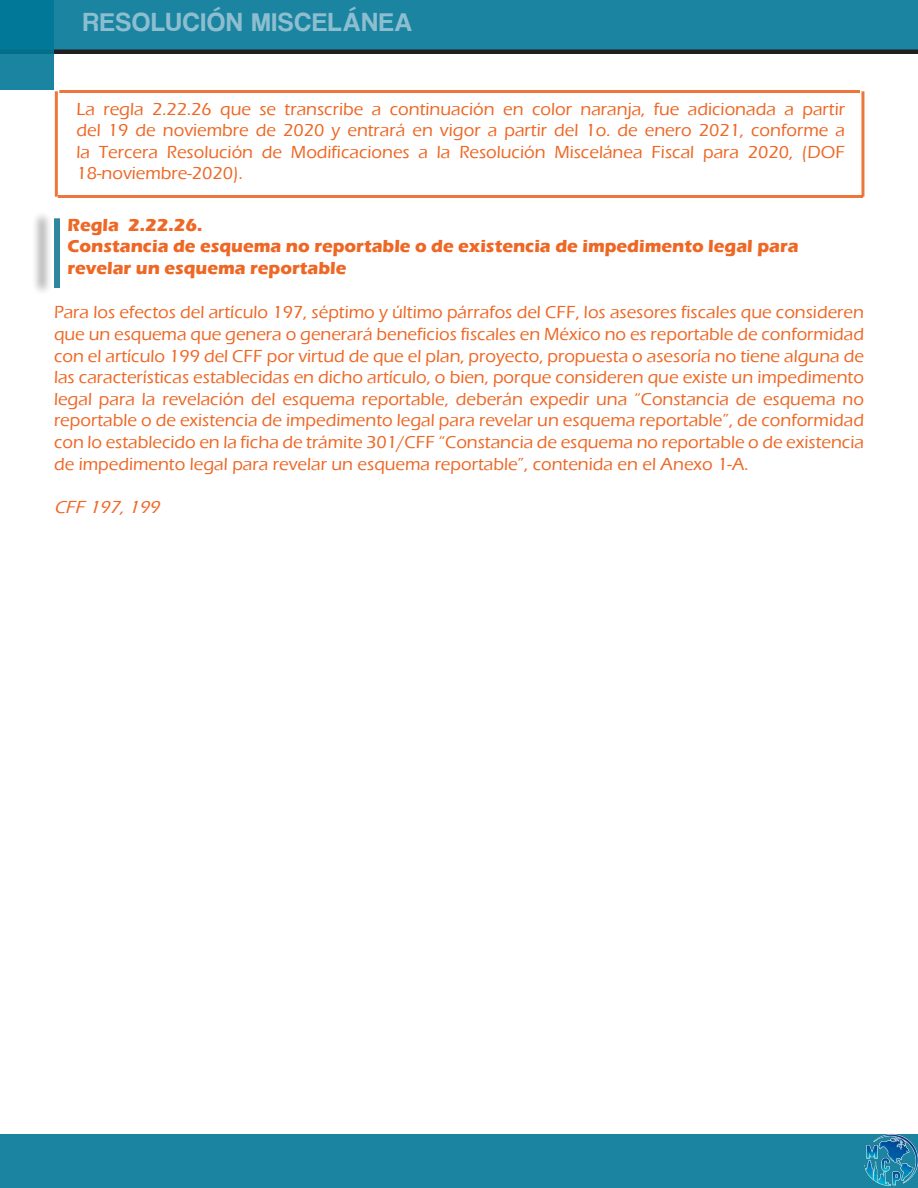
<style>
.page{position:relative;width:918px;height:1188px;background:#fff}
.page>*{position:absolute;margin:0;border:0;box-sizing:border-box;transform-origin:0 0}
.t1{font:27px "Coolvetica Rg";letter-spacing:.05em;color:#9ac5d5}
.t2{font:500 18px/21.6px "Eras ITC";color:#ee6725;text-align:justify}
.t3{font:500 18px/21.6px "Eras ITC";color:#ee6724;text-align:justify}
.t4{font:700 18px/21.6px "Eras ITC";color:#ee6725}
.t5{font:italic 500 18px "Eras ITC";color:#ee6725}
</style>
<div class="page">
<div style="left:0;top:0;width:918px;height:54px;background:#1a84a1"></div>
<div style="left:0;top:1134px;width:918px;height:54px;background:#1a84a1"></div>
<hr style="left:0;top:50px;width:918px;height:4px;background:#231f20">
<img style="left:864px;top:1134px;width:54px;height:53px">
<svg style="left:0;top:0;width:54px;height:90px;background:#0b7c9a"></svg>
<div style="left:31px;top:211px;width:22px;height:85px;background:#231f20;opacity:.5"></div>
<div style="left:54px;top:221px;width:6px;height:64px;background:#2d879e"></div>
<hr style="left:59px;top:90px;width:801px;height:3px;background:#ee6725">
<hr style="left:58px;top:195px;width:805px;height:3px;background:#ee6725">
<hr style="left:55px;top:91px;width:3px;height:106px;background:#ee6725">
<hr style="left:861px;top:91px;width:3px;height:106px;background:#ee6725">
<h1 class="t1" style="left:83px;top:6px;width:331px">RESOLUCIÓN MISCELÁNEA</h1>
<p class="t3" style="left:77px;top:98px;width:770px">La regla 2.22.26 que se transcribe a continuación en color naranja, fue adicionada a partir del 19 de noviembre de 2020 y entrará en vigor a partir del 1o. de enero 2021, conforme a la Tercera Resolución de Modificaciones a la Resolución Miscelánea Fiscal para 2020, (DOF 18-noviembre-2020).</p>
<p class="t4" style="left:68px;top:214px;width:733px">Regla 2.22.26.<br>Constancia de esquema no reportable o de existencia de impedimento legal para revelar un esquema reportable</p>
<p class="t2" style="left:54px;top:302px;width:812px">Para los efectos del artículo 197, séptimo y último párrafos del CFF, los asesores fiscales que consideren que un esquema que genera o generará beneficios fiscales en México no es reportable de conformidad con el artículo 199 del CFF por virtud de que el plan, proyecto, propuesta o asesoría no tiene alguna de las características establecidas en dicho artículo, o bien, porque consideren que existe un impedimento legal para la revelación del esquema reportable, deberán expedir una “Constancia de esquema no reportable o de existencia de impedimento legal para revelar un esquema reportable”, de conformidad con lo establecido en la ficha de trámite 301/CFF “Constancia de esquema no reportable o de existencia de impedimento legal para revelar un esquema reportable”, contenida en el Anexo 1-A.</p>
<p class="t5" style="left:54px;top:497px;width:111px">CFF 197,199</p>
</div>
